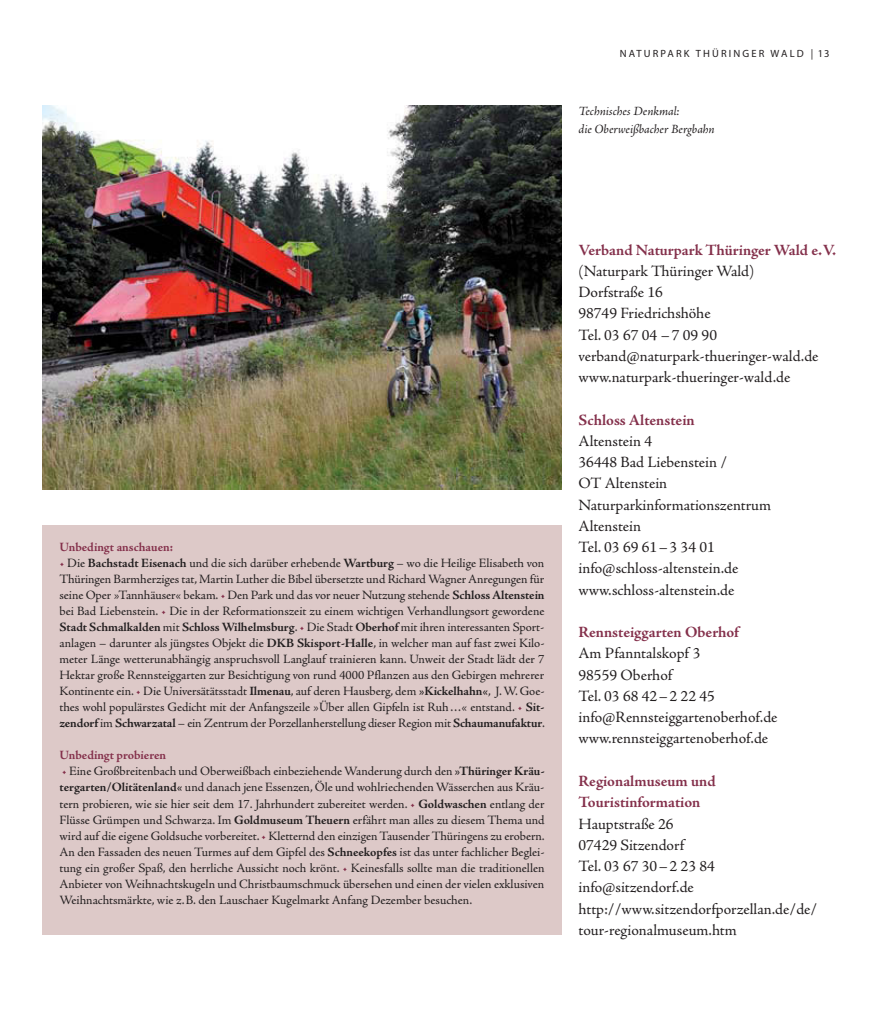
<style>
.page{position:relative;width:893px;height:1020px;background:#fff}
.page>*{position:absolute;margin:0;border:0;box-sizing:border-box;transform-origin:0 0}
.t1{font:15.75px/21.3px "Adobe Jenson Pro";color:#231f20}
.t2{font:700 15.75px/21.3px "Adobe Jenson Pro";letter-spacing:-.005em;color:#84304b}
.t3{font:12.75px/16px "Adobe Jenson Pro";letter-spacing:-.01em;color:#231f20;text-align:justify}
.t4{font:italic 12.75px/18px "Adobe Jenson Pro";letter-spacing:-.005em;color:#231f20}
.t5{font:700 12.75px "Adobe Jenson Pro";letter-spacing:-.005em;color:#84304b}
.t6{font:10.5px "Myriad Pro";letter-spacing:.205em;color:#231f20}
.s1{color:#84304b}
.s2{font-weight:700}
</style>
<div class="page">
<div style="left:43px;top:525px;width:518px;height:410px;background:#ddc9c8"></div>
<img style="left:43px;top:106px;width:518px;height:383px">
<p class="t6" style="left:619px;top:50px;width:211px">NATURPARK THÜRINGER WALD | 13</p>
<p class="t4" style="left:578px;top:103px;width:138px">Technisches Denkmal:<br>die Oberweißbacher Bergbahn</p>
<p class="t5" style="left:60px;top:542px;width:115px">Unbedingt anschauen:</p>
<p class="t3" style="left:60px;top:556px;width:487px"><span class="s1">•</span> Die <span class="s2">Bachstadt Eisenach</span> und die sich darüber erhebende <span class="s2">Wartburg</span> – wo die Heilige Elisabeth von Thüringen Barmherziges tat, Martin Luther die Bibel übersetzte und Richard Wagner Anregungen für seine Oper »Tannhäuser« bekam. <span class="s1">•</span> Den Park und das vor neuer Nutzung stehende <span class="s2">Schloss Altenstein </span>bei Bad Liebenstein. <span class="s1">•</span> Die in der Reformationszeit zu einem wichtigen Verhandlungsort gewordene <span class="s2">Stadt Schmalkalden</span> mit <span class="s2">Schloss Wilhelmsburg</span>. <span class="s1">•</span> Die Stadt <span class="s2">Oberhof</span> mit ihren interessanten Sport&shy;anlagen – darunter als jüngstes Objekt die <span class="s2">DKB Skisport-Halle</span>, in welcher man auf fast zwei Kilo&shy;meter Länge wetterunabhängig anspruchsvoll Langlauf trainieren kann. Unweit der Stadt lädt der 7<br>Hektar große Rennsteiggarten zur Besichtigung von rund 4000 Pflanzen aus den Gebirgen mehrerer Kontinente ein. <span class="s1">•</span> Die Universätätsstadt <span class="s2">Ilmenau</span>, auf deren Hausberg, dem <span class="s2">»Kickelhahn«</span>, J. W. Goe&shy;thes wohl populärstes Gedicht mit der Anfangszeile »Über allen Gipfeln ist Ruh…« entstand. <span class="s1">•</span> <span class="s2">Sit&shy;zendorf</span> im <span class="s2">Schwarzatal</span> – ein Zentrum der Porzellanherstellung dieser Region mit <span class="s2">Schaumanufaktur</span>.</p>
<p class="t5" style="left:60px;top:750px;width:108px">Unbedingt probieren</p>
<p class="t3" style="left:60px;top:765px;width:486px"><span class="s1">•</span> Eine Großbreitenbach und Oberweißbach einbeziehende Wanderung durch den <span class="s2">»Thüringer Kräu&shy;tergarten/Olitätenland«</span> und danach jene Essenzen, Öle und wohlriechenden Wässerchen aus Kräu&shy;tern probieren, wie sie hier seit dem 17. Jahrhundert zubereitet werden. <span class="s1">•</span> <span class="s2">Goldwaschen</span> entlang der Flüsse Grümpen und Schwarza. Im <span class="s2">Goldmuseum Theuern</span> erfährt man alles zu diesem Thema und wird auf die eigene Goldsuche vorbereitet. <span class="s1">•</span> Kletternd den einzigen Tausender Thüringens zu erobern.<br>An den Fassaden des neuen Turmes auf dem Gipfel des <span class="s2">Schneekopfes</span> ist das unter fachlicher Beglei&shy;tung ein großer Spaß, den herrliche Aussicht noch krönt. <span class="s1">•</span> Keinesfalls sollte man die traditionellen Anbieter von Weihnachtskugeln und Christbaumschmuck übersehen und einen der vielen exklusiven Weihnachtsmärkte, wie z.B. den Lauschaer Kugelmarkt Anfang Dezember besuchen.</p>
<p class="t2" style="left:578px;top:241px;width:259px">Verband Naturpark Thüringer Wald e.V.</p>
<p class="t1" style="left:578px;top:262px;width:241px">(Naturpark Thüringer Wald)<br>Dorfstraße 16<br>98749 Friedrichshöhe<br>Tel. 03 67 04 – 7 09 90 verband@naturpark-thueringer-wald.de www.naturpark-thueringer-wald.de</p>
<p class="t2" style="left:578px;top:411px;width:118px">Schloss Altenstein</p>
<p class="t1" style="left:578px;top:432px;width:194px">Altenstein 4<br>36448 Bad Liebenstein /<br>OT Altenstein<br>Naturparkinformationszentrum<br>Altenstein<br>Tel. 03 69 61–3 34 01 info@schloss-altenstein.de www.schloss-altenstein.de</p>
<p class="t2" style="left:578px;top:623px;width:162px">Rennsteiggarten Oberhof</p>
<p class="t1" style="left:578px;top:645px;width:200px">Am Pfanntalskopf 3<br>98559 Oberhof<br>Tel. 03 68 42–2 22 45 info@Rennsteiggartenoberhof.de www.rennsteiggartenoberhof.de</p>
<p class="t2" style="left:578px;top:772px;width:139px">Regionalmuseum und<br>Touristinformation</p>
<p class="t1" style="left:578px;top:815px;width:240px">Hauptstraße 26<br>07429 Sitzendorf<br>Tel. 03 67 30–2 23 84 info@sitzendorf.de http://www.sitzendorfporzellan.de/de/ tour-regionalmuseum.htm</p>
</div>
